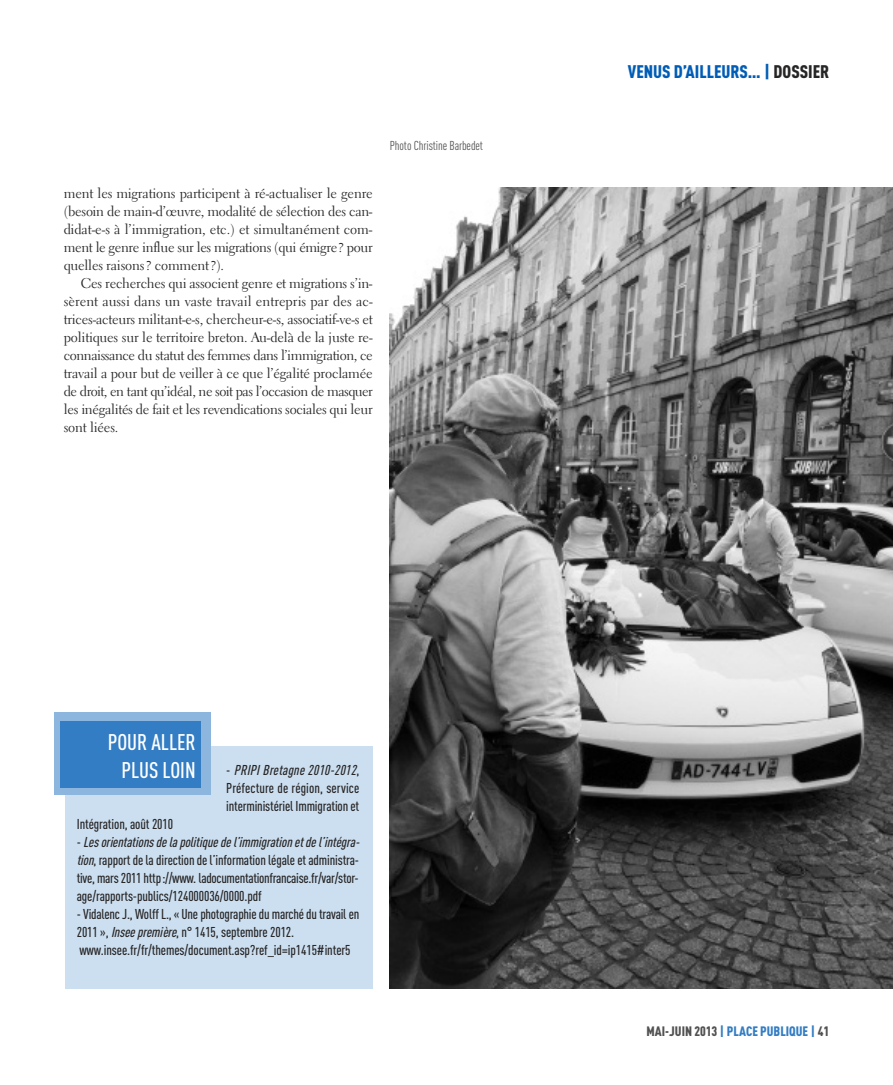
<style>
.page{position:relative;width:893px;height:1085px;background:#fff}
.page>*{position:absolute;margin:0;border:0;box-sizing:border-box;transform-origin:0 0}
.t1{font:500 22.35px/27.9px "DIN Cond";color:#fff;text-align:right}
.t2{font:900 18px "DIN Cond";color:#005db6}
.t3{font:14.1px/18px "Electra LT";letter-spacing:-.02em;color:#272627;text-align:justify}
.t4{font:500 14.1px/18px "DIN Cond";letter-spacing:-.01em;color:#272627}
.t5{font:900 13.5px "DIN Cond";color:#337dc4}
.t6{font:12.75px "DIN Cond";letter-spacing:-.01em;color:#525152}
.s1{font-style:italic}
.s2{color:#272627}
.s3{color:#525152}
</style>
<div class="page">
<img style="left:390px;top:187px;width:503px;height:801px">
<div style="left:65px;top:746px;width:308px;height:243px;background:#ccdff0"></div>
<div style="left:55px;top:712px;width:156px;height:82px;background:#8cb6de"></div>
<div style="left:60px;top:721px;width:140px;height:66px;background:#337dc4"></div>
<p class="t3" style="left:64px;top:186px;width:310px">ment les migrations participent à ré-actualiser le genre (besoin de main-d’œuvre, modalité de sélection des can&shy;didat-e-s à l’immigration, etc.) et simultanément com&shy;ment le genre influe sur les migrations (qui émigre? pour quelles raisons? comment?).</p>
<p class="t3" style="left:64px;top:276px;width:310px;text-indent:17px">Ces recherches qui associent genre et migrations s’in&shy;sèrent aussi dans un vaste travail entrepris par des ac&shy;trices-acteurs militant-e-s, chercheur-e-s, associatif-ve-s et politiques sur le territoire breton. Au-delà de la juste re&shy;connaissance du statut des femmes dans l’immigration, ce travail a pour but de veiller à ce que l’égalité proclamée de droit, en tant qu’idéal, ne soit pas l’occasion de masquer les inégalités de fait et les revendications sociales qui leur sont liées.</p>
<p class="t6" style="left:390px;top:138px;width:95px">Photo Christine Barbedet</p>
<h1 class="t1" style="left:108px;top:727px;width:90px">POUR ALLER<br>PLUS LOIN</h1>
<p class="t4" style="left:226px;top:760px;width:135px;text-align:justify">- <span class="s1">PRIPI Bretagne 2010-2012</span>, Préfecture de région, service interministériel Immigration et</p>
<p class="t4" style="left:77px;top:814px;width:98px">Intégration, août 2010</p>
<p class="t4" style="left:77px;top:832px;width:287px">- <span class="s1">Les orientations de la politique de l’immigration et de l’intégra&shy;tion</span>, rapport de la direction de l’information légale et administra&shy;tive, mars 2011 http://www. ladocumentationfrancaise.fr/var/stor&shy;age/rapports-publics/124000036/0000.pdf</p>
<p class="t4" style="left:77px;top:904px;width:284px">- Vidalenc J., Wolff L., « Une photographie du marché du travail en<br>2011 », <span class="s1">Inseepremière</span>, n° 1415, septembre 2012. www.insee.fr/fr/themes/document.asp?ref_id=ip1415#inter5</p>
<p class="t2" style="left:628px;top:60px;width:203px">VENUS D’AILLEURS… | <span class="s2">DOSSIER</span></p>
<p class="t5" style="left:646px;top:1022px;width:184px"><span class="s3">MAI-JUIN 2013</span> | PLACE PUBLIQUE | <span class="s3">41</span></p>
</div>
